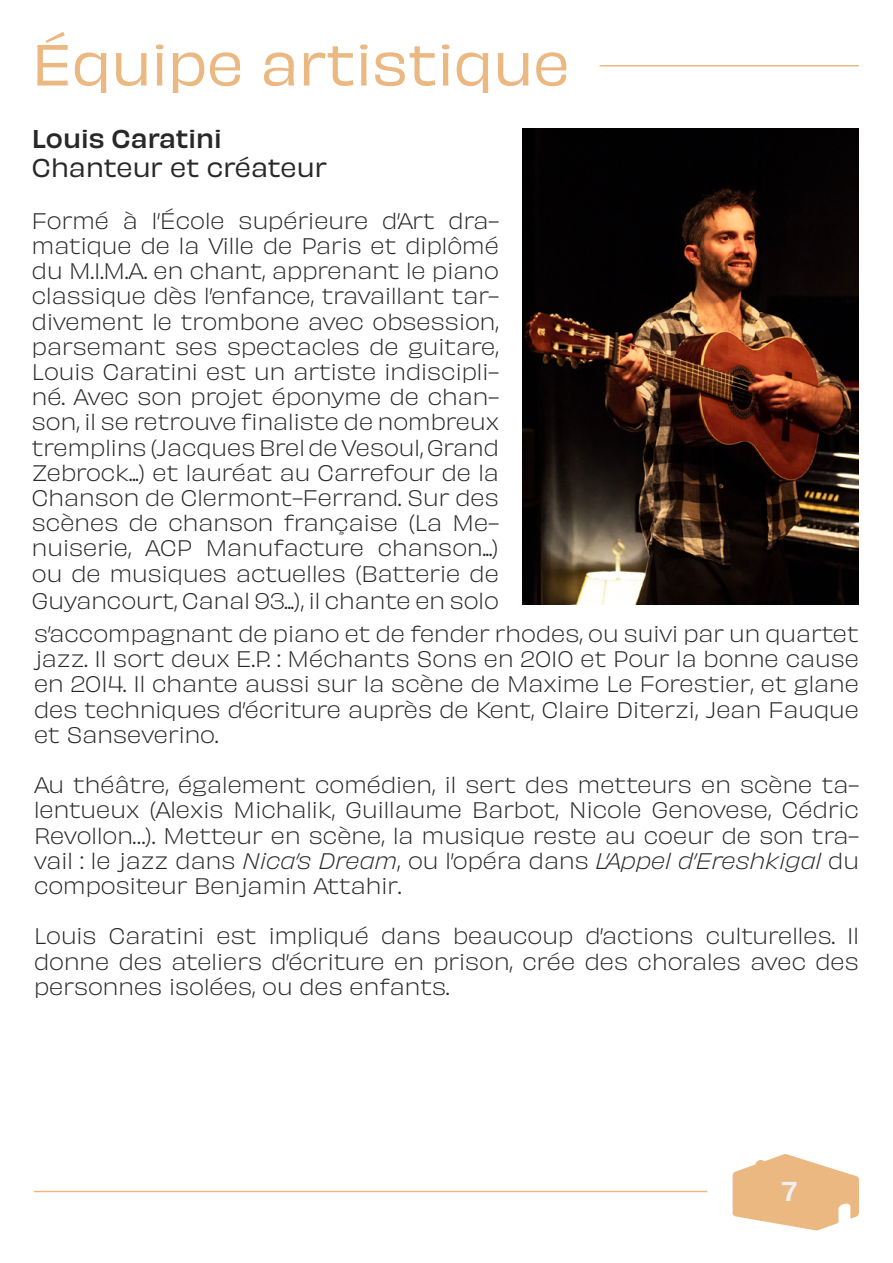
<style>
.page{position:relative;width:893px;height:1263px;background:#fff}
.page>*{position:absolute;margin:0;border:0;box-sizing:border-box;transform-origin:0 0}
.t1{font:54px "Obviously";color:#ecb882}
.t2{font:500 25.5px "Obviously";color:#eff0f1}
.t3{font:24px "Obviously";color:#282828}
.t4{font:500 24px "Obviously";color:#282828}
.t5{font:21px/25.3px "Obviously Lght";color:#282828;text-align:justify}
.s1{font-style:italic}
</style>
<div class="page">
<hr style="left:34px;top:1191px;width:673px;height:1px;background:#ecb882">
<svg style="left:733px;top:1154px;width:126px;height:76px"></svg>
<hr style="left:600px;top:65px;width:259px;height:2px;background:#ecb882">
<img style="left:522px;top:129px;width:337px;height:476px">
<h1 class="t1" style="left:32px;top:23px;width:540px">Équipe artistique</h1>
<p class="t4" style="left:32px;top:120px;width:191px">Louis Caratini</p>
<p class="t3" style="left:32px;top:149px;width:296px">Chanteur et créateur</p>
<p class="t5" style="left:32px;top:206px;width:469px">Formé à l’École supérieure d’Art dra&shy;matique de la Ville de Paris et diplômé du M.I.M.A. en chant, apprenant le piano classique dès l’enfance, travaillant tar&shy;divement le trombone avec obsession, parsemant ses spectacles de guitare, Louis Caratini est un artiste indiscipli&shy;né. Avec son projet éponyme de chan&shy;son, il se retrouve finaliste de nombreux tremplins (Jacques Brel de Vesoul, Grand Zebrock...) et lauréat au Carrefour de la Chanson de Clermont-Ferrand. Sur des scènes de chanson française (La Me&shy;nuiserie, ACP Manufacture chanson...) ou de musiques actuelles (Batterie de Guyancourt, Canal 93...), il chante en solo</p>
<p class="t5" style="left:34px;top:619px;width:826px">s’accompagnant de piano et de fender rhodes, ou suivi par un quartet jazz. Il sort deux E.P. : Méchants Sons en 2010 et Pour la bonne cause en 2014. Il chante aussi sur la scène de Maxime Le Forestier, et glane des techniques d’écriture auprès de Kent, Claire Diterzi, Jean Fauque et Sanseverino.</p>
<p class="t5" style="left:34px;top:771px;width:826px">Au théâtre, également comédien, il sert des metteurs en scène ta&shy;lentueux (Alexis Michalik, Guillaume Barbot, Nicole Genovese, Cédric Revollon…). Metteur en scène, la musique reste au coeur de son tra&shy;vail : le jazz dans <span class="s1">Nica’s Dream</span>, ou l’opéra dans <span class="s1">L’Appel d’Ereshkigal</span> du compositeur Benjamin Attahir.</p>
<p class="t5" style="left:34px;top:922px;width:826px">Louis Caratini est impliqué dans beaucoup d’actions culturelles. Il donne des ateliers d’écriture en prison, crée des chorales avec des personnes isolées, ou des enfants.</p>
<p class="t2" style="left:781px;top:1171px;width:17px">7</p>
</div>
